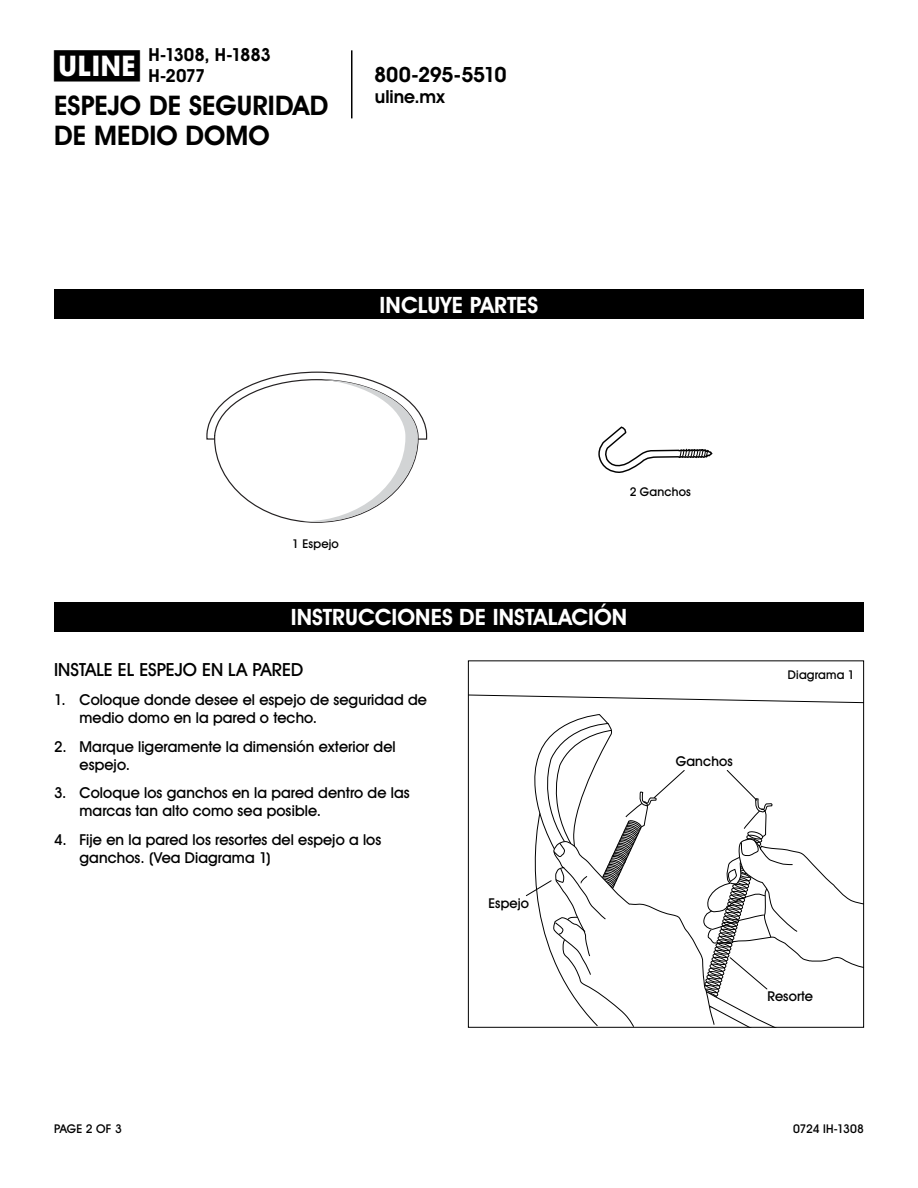
<style>
.page{position:relative;width:918px;height:1188px;background:#fff}
.page>*{position:absolute;margin:0;border:0;box-sizing:border-box;transform-origin:0 0}
.t1{font:700 28.5px "Uline Two Knine";color:#000}
.t2{font:700 27px/30px "Uline Two Knine";letter-spacing:.005em;color:#000}
.t3{font:700 22.5px "Uline Two Knine";color:#fff}
.t4{font:700 21px "Uline Two Knine";letter-spacing:-.02em;color:#000}
.t5{font:18px "Uline Two Knine";color:#000}
.t6{font:700 18px/21px "Uline Two Knine";letter-spacing:-.03em;color:#000}
.t7{font:700 18px "Uline Two Knine";letter-spacing:-.005em;color:#000}
.t8{font:15px/18px "Uline Two Knine";letter-spacing:.005em;color:#000}
.t9{font:13.5px "Uline Two Knine";letter-spacing:.01em;color:#000}
.t10{font:12px "Uline Two Knine";letter-spacing:.01em;color:#000}
.t11{font:12px "Uline Two Knine";letter-spacing:-.01em;color:#000}
</style>
<div class="page">
<hr style="left:351px;top:50px;width:1px;height:68px;background:#000">
<div style="left:54px;top:289px;width:810px;height:30px;background:#000"></div>
<div style="left:54px;top:602px;width:810px;height:30px;background:#000"></div>
<svg style="left:206px;top:371px;width:222px;height:152px"></svg>
<svg style="left:598px;top:426px;width:115px;height:47px"></svg>
<svg style="left:470px;top:694px;width:392px;height:10px"></svg>
<svg style="left:516px;top:713px;width:348px;height:314px"></svg>
<h1 class="t1" style="left:54px;top:49px;width:87px">π</h1>
<p class="t6" style="left:148px;top:44px;width:124px">H-1308, H-1883<br>H-2077</p>
<h2 class="t2" style="left:54px;top:90px;width:276px">ESPEJO DE SEGURIDAD<br>DE MEDIO DOMO</h2>
<h3 class="t4" style="left:374px;top:62px;width:134px">800-295-5510</h3>
<p class="t7" style="left:375px;top:86px;width:71px">uline.mx</p>
<h3 class="t3" style="left:380px;top:291px;width:160px">INCLUYE PARTES</h3>
<p class="t10" style="left:292px;top:536px;width:48px">1 Espejo</p>
<p class="t10" style="left:630px;top:484px;width:63px">2 Ganchos</p>
<h3 class="t3" style="left:291px;top:603px;width:338px">INSTRUCCIONES DE INSTALACIÓN</h3>
<p class="t5" style="left:54px;top:658px;width:251px">INSTALE EL ESPEJO EN LA PARED</p>
<p class="t8" style="left:80px;top:690px;width:349px;text-indent:-26px">1. Coloque donde desee el espejo de seguridad de medio domo en la pared o techo.</p>
<p class="t8" style="left:80px;top:737px;width:318px;text-indent:-26px">2. Marque ligeramente la dimensión exterior del espejo.</p>
<p class="t8" style="left:80px;top:784px;width:332px;text-indent:-26px">3. Coloque los ganchos en la pared dentro de las marcas tan alto como sea posible.</p>
<p class="t8" style="left:80px;top:831px;width:303px;text-indent:-26px">4. Fije en la pared los resortes del espejo a los ganchos. (Vea Diagrama 1)</p>
<p class="t9" style="left:489px;top:895px;width:42px">Espejo</p>
<p class="t9" style="left:676px;top:753px;width:59px">Ganchos</p>
<p class="t10" style="left:788px;top:667px;width:68px">Diagrama 1</p>
<p class="t9" style="left:767px;top:988px;width:47px">Resorte</p>
<p class="t10" style="left:54px;top:1122px;width:69px">PAGE 2 OF 3</p>
<p class="t11" style="left:793px;top:1122px;width:72px">0724 IH-1308</p>
</div>
